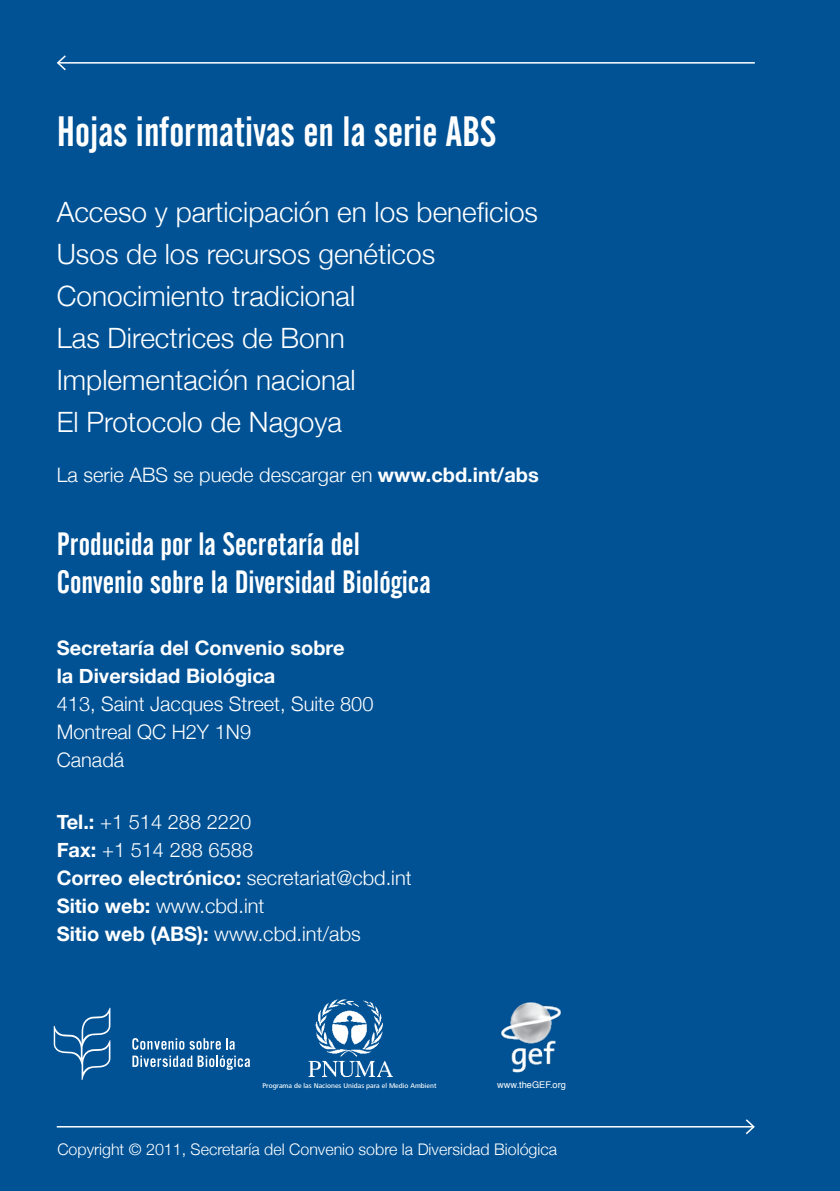
<style>
.page{position:relative;width:840px;height:1191px;background:#fff}
.page>*{position:absolute;margin:0;border:0;box-sizing:border-box;transform-origin:0 0}
.t1{font:42px "Alternate Gothic No 2 BT";color:#fff}
.t2{font:32px/38px "Alternate Gothic No 2 BT";color:#fff}
.t3{font:300 28px/42px "Helvetica Neue";color:#fff}
.t4{font:300 20px/28px "Helvetica Neue";color:#fff}
.t5{font:700 20px/28px "Helvetica Neue";color:#fff}
.t6{font:300 16px "Helvetica Neue";color:#fff}
.t7{font:9.2px "Helvetica";color:#fff}
.t8{font:500 7px "Frutiger Next LT";color:#fff}
.s1{font-weight:700}
</style>
<div class="page">
<div style="left:0;top:0;width:839px;height:1191px;background:#005295"></div>
<hr style="left:58px;top:62px;width:696px;height:2px;background:#fff">
<svg style="left:56px;top:55px;width:11px;height:16px"></svg>
<hr style="left:57px;top:1126px;width:696px;height:1px;background:#fff">
<svg style="left:743px;top:1119px;width:12px;height:16px"></svg>
<img style="left:308px;top:999px;width:85px;height:78px">
<svg style="left:54px;top:1007px;width:56px;height:73px"></svg>
<svg style="left:132px;top:1038px;width:102px;height:11px"></svg>
<svg style="left:132px;top:1055px;width:118px;height:15px"></svg>
<img style="left:501px;top:1002px;width:60px;height:71px">
<h1 class="t1" style="left:57px;top:108px;width:441px">Hojas informativas en la serie ABS</h1>
<h3 class="t3" style="left:57px;top:190px;width:482px">Acceso y participación en los beneficios<br>Usos de los recursos genéticos<br>Conocimiento tradicional<br>Las Directrices de Bonn<br>Implementación nacional<br>El Protocolo de Nagoya</h3>
<p class="t4" style="left:57px;top:461px;width:483px">La serie ABS se puede descargar en <span class="s1">www.cbd.int/abs</span></p>
<h2 class="t2" style="left:57px;top:525px;width:375px">Producida por la Secretaría del<br>Convenio sobre la Diversidad Biológica</h2>
<p class="t5" style="left:57px;top:633px;width:289px">Secretaría del Convenio sobre la Diversidad Biológica</p>
<p class="t4" style="left:57px;top:689px;width:318px">413, Saint Jacques Street, Suite 800<br>Montreal QC H2Y 1N9<br>Canadá</p>
<p class="t4" style="left:57px;top:807px;width:356px"><span class="s1">Tel.:</span> +1 514 288 2220<br><span class="s1">Fax:</span> +1 514 288 6588<br><span class="s1">Correo electrónico:</span> secretariat@cbd.int<br><span class="s1">Sitio web:</span> www.cbd.int<br><span class="s1">Sitio web (ABS):</span> www.cbd.int/abs</p>
<p class="t8" style="left:262px;top:1082px;width:175px">Programa de las Naciones Unidas para el Medio Ambient</p>
<p class="t7" style="left:497px;top:1077px;width:70px">www.theGEF.org</p>
<p class="t6" style="left:57px;top:1139px;width:501px">Copyright © 2011, Secretaría del Convenio sobre la Diversidad Biológica</p>
</div>
